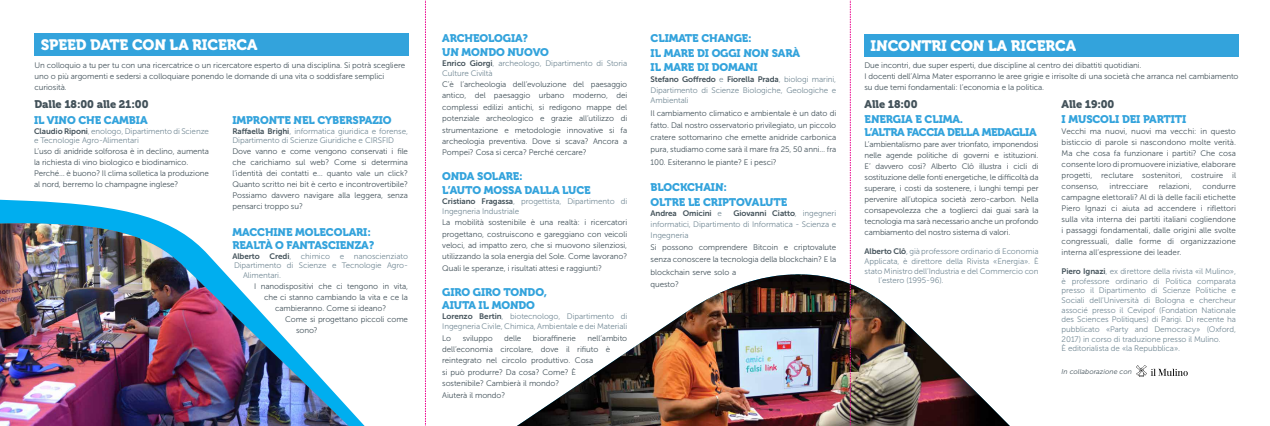
<style>
.page{position:relative;width:1270px;height:426px;background:#fff}
.page>*{position:absolute;margin:0;border:0;box-sizing:border-box;transform-origin:0 0}
.t1{font:15px "Museo 900";letter-spacing:-.01em;color:#fff}
.t2{font:11px/13.6px "Museo 900";letter-spacing:-.01em;color:#33a3dc}
.t3{font:11px/13.2px "Museo 900";letter-spacing:-.04em;color:#33a3dc}
.t4{font:11px "Museo 900";letter-spacing:-.01em;color:#43525a}
.t5{font:8px/11px "Museo Sans 300";letter-spacing:-.01em;color:#43525a;text-align:justify}
.t6{font:8px/9.6px "Museo Sans 300";letter-spacing:-.01em;color:#748a96}
.t7{font:8px "Museo Sans 700";letter-spacing:-.01em;color:#43525a}
.t8{font:italic 7px "Museo Sans 300";letter-spacing:.005em;color:#43525a}
.s1{font-family:"Museo Sans 700";color:#43525a}
.s2{font-family:"Museo Sans 300";color:#748a96}
</style>
<div class="page">
<svg style="left:0;top:199px;width:364px;height:226px"></svg>
<img style="left:0;top:223px;width:349px;height:202px">
<svg style="left:1136px;top:365px;width:52px;height:11px"></svg>
<img style="left:518px;top:274px;width:491px;height:151px">
<div style="left:35px;top:33px;width:374px;height:23px;background:#33a3dc"></div>
<div style="left:864px;top:34px;width:375px;height:23px;background:#33a3dc"></div>
<svg style="left:425px;top:0;width:1px;height:425px"></svg>
<svg style="left:850px;top:0;width:1px;height:425px"></svg>
<h1 class="t1" style="left:41px;top:36px;width:218px">SPEED DATE CON LA RICERCA</h1>
<p class="t5" style="left:35px;top:59px;width:372px;text-align:left">Un colloquio a tu per tu con una ricercatrice o un ricercatore esperto di una disciplina. Si potrà scegliere uno o più argomenti e sedersi a colloquiare ponendo le domande di una vita o soddisfare semplici curiosità.</p>
<h2 class="t4" style="left:35px;top:98px;width:116px">Dalle 18:00 alle 21:00</h2>
<h2 class="t2" style="left:34px;top:113px;width:115px">IL VINO CHE CAMBIA</h2>
<p class="t6" style="left:34px;top:126px;width:177px"><span class="s1">Claudio Riponi</span>, enologo, Dipartimento di Scienze e Tecnologie Agro-Alimentari</p>
<p class="t5" style="left:34px;top:146px;width:177px;text-align:left">L’uso di anidride solforosa è in declino, aumenta la richiesta di vino biologico e biodinamico.<br>Perché… è buono? Il clima solletica la produzione al nord, berremo lo champagne inglese?</p>
<h2 class="t2" style="left:232px;top:113px;width:161px">IMPRONTE NEL CYBERSPAZIO</h2>
<p class="t6" style="left:232px;top:126px;width:177px"><span class="s1">Raffaella Brighi</span>, informatica giuridica e forense,<br>Dipartimento di Scienze Giuridiche e CIRSFID</p>
<p class="t5" style="left:232px;top:146px;width:177px">Dove vanno e come vengono conservati i file che carichiamo sul web? Come si determina l’identità dei contatti e… quanto vale un click?<br>Quanto scritto nei bit è certo e incontrovertibile?<br>Possiamo davvero navigare alla leggera, senza pensarci troppo su?</p>
<h2 class="t2" style="left:232px;top:225px;width:143px;line-height:13.2px">MACCHINE MOLECOLARI:<br>REALTÀ O FANTASCIENZA?</h2>
<p class="t6" style="left:232px;top:251px;width:177px"><span class="s1">Alberto Credi</span>, chimico e nanoscienziato</p>
<p class="t6" style="left:234px;top:260px;width:176px">Dipartimento di Scienze e Tecnologie Agro-</p>
<p class="t6" style="left:243px;top:270px;width:39px">Alimentari.</p>
<p class="t5" style="left:254px;top:280px;width:156px">I nanodispositivi che ci tengono in vita,</p>
<p class="t5" style="left:264px;top:291px;width:145px">che ci stanno cambiando la vita e ce la</p>
<p class="t5" style="left:275px;top:302px;width:113px">cambieranno. Come si ideano?</p>
<p class="t5" style="left:285px;top:313px;width:124px">Come si progettano piccoli come</p>
<p class="t5" style="left:296px;top:324px;width:23px">sono?</p>
<h2 class="t2" style="left:442px;top:31px;width:108px">ARCHEOLOGIA?<br>UN MONDO NUOVO</h2>
<p class="t6" style="left:442px;top:58px;width:187px;line-height:10px"><span class="s1">Enrico Giorgi</span>, archeologo, Dipartimento di Storia<br>Culture Civiltà</p>
<p class="t5" style="left:442px;top:78px;width:187px;line-height:11.4px">C’è l’archeologia dell’evoluzione del paesaggio antico, del paesaggio urbano moderno, dei complessi edilizi antichi, si redigono mappe del potenziale archeologico e grazie all’utilizzo di strumentazione e metodologie innovative si fa archeologia preventiva. Dove si scava? Ancora a Pompei? Cosa si cerca? Perché cercare?</p>
<h2 class="t2" style="left:442px;top:169px;width:150px">ONDA SOLARE:<br>L’AUTO MOSSA DALLA LUCE</h2>
<p class="t6" style="left:442px;top:196px;width:187px;line-height:10px"><span class="s1">Cristiano Fragassa</span>, progettista, Dipartimento di<br>Ingegneria Industriale</p>
<p class="t5" style="left:442px;top:216px;width:187px;line-height:11.4px">La mobilità sostenibile è una realtà: i ricercatori progettano, costruiscono e gareggiano con veicoli veloci, ad impatto zero, che si muovono silenziosi, utilizzando la sola energia del Sole. Come lavorano?<br>Quali le speranze, i risultati attesi e raggiunti?</p>
<h2 class="t2" style="left:442px;top:285px;width:106px">GIRO GIRO TONDO,<br>AIUTA IL MONDO</h2>
<p class="t6" style="left:442px;top:311px;width:187px;line-height:10px"><span class="s1">Lorenzo Bertin</span>, biotecnologo, Dipartimento di<br>Ingegneria Civile, Chimica, Ambientale e dei Materiali</p>
<p class="t5" style="left:442px;top:332px;width:11px">Lo</p>
<p class="t5" style="left:463px;top:332px;width:31px">sviluppo</p>
<p class="t5" style="left:504px;top:332px;width:19px">delle</p>
<p class="t5" style="left:533px;top:332px;width:44px">bioraffinerie</p>
<p class="t5" style="left:442px;top:332px;width:187px;line-height:11.4px;text-align:left;text-indent:145px">nell’ambito dell’economia circolare, dove il rifiuto è reintegrato nel circolo produttivo. Cosa<br>si può produrre? Da cosa? Come? È<br>sostenibile? Cambierà il mondo?<br>Aiuterà il mondo?</p>
<h2 class="t2" style="left:651px;top:31px;width:151px;line-height:14.4px">CLIMATE CHANGE:<br>IL MARE DI OGGI NON SARÀ<br>IL MARE DI DOMANI</h2>
<p class="t7" style="left:651px;top:74px;width:187px">Stefano Goffredo <span class="s2">e</span> Fiorella Prada<span class="s2">, biologi marini,</span></p>
<p class="t6" style="left:651px;top:84px;width:187px;line-height:10.8px">Dipartimento di Scienze Biologiche, Geologiche e<br>Ambientali</p>
<p class="t5" style="left:651px;top:107px;width:187px;line-height:12.2px">Il cambiamento climatico e ambientale è un dato di fatto. Dal nostro osservatorio privilegiato, un piccolo cratere sottomarino che emette anidride carbonica pura, studiamo come sarà il mare fra 25, 50 anni… fra 100. Esiteranno le piante? E i pesci?</p>
<h2 class="t2" style="left:651px;top:180px;width:138px;line-height:14.4px">BLOCKCHAIN:<br>OLTRE LE CRIPTOVALUTE</h2>
<p class="t7" style="left:651px;top:209px;width:73px">Andrea Omicini <span class="s2">e</span></p>
<p class="t7" style="left:733px;top:209px;width:104px">Giovanni Ciatto<span class="s2">, ingegneri</span></p>
<p class="t6" style="left:651px;top:219px;width:187px;line-height:10.8px">informatici, Dipartimento di Informatica - Scienza e<br>Ingegneria</p>
<p class="t5" style="left:651px;top:241px;width:187px;line-height:12.2px;text-align:left">Si possono comprendere Bitcoin e criptovalute senza conoscere la tecnologia della blockchain? E la blockchain serve solo a<br>questo?</p>
<h1 class="t1" style="left:871px;top:37px;width:207px">INCONTRI CON LA RICERCA</h1>
<p class="t5" style="left:864px;top:60px;width:376px;text-align:left">Due incontri, due super esperti, due discipline al centro dei dibattiti quotidiani.<br>I docenti dell’Alma Mater esporranno le aree grigie e irrisolte di una società che arranca nel cambiamento su due temi fondamentali: l’economia e la politica.</p>
<h2 class="t4" style="left:865px;top:97px;width:54px">Alle 18:00</h2>
<h2 class="t3" style="left:865px;top:112px;width:173px">ENERGIA E CLIMA.<br>L’ALTRA FACCIA DELLA MEDAGLIA</h2>
<p class="t5" style="left:865px;top:138px;width:176px">L’ambientalismo pare aver trionfato, imponendosi nelle agende politiche di governi e istituzioni.<br>E’ davvero così? Alberto Clô illustra i cicli di sostituzione delle fonti energetiche, le difficoltà da superare, i costi da sostenere, i lunghi tempi per pervenire all’utopica società zero-carbon. Nella consapevolezza che a toglierci dai guai sarà la tecnologia ma sarà necessario anche un profondo cambiamento del nostro sistema di valori.</p>
<p class="t6" style="left:865px;top:246px;width:175px"><span class="s1">Alberto Clô</span>, già professore ordinario di Economia</p>
<p class="t6" style="left:865px;top:256px;width:175px">Applicata, è direttore della Rivista «Energia». È</p>
<p class="t6" style="left:865px;top:266px;width:176px">stato Ministro dell’Industria e del Commercio con</p>
<p class="t6" style="left:879px;top:275px;width:66px">l’estero (1995-96).</p>
<h2 class="t4" style="left:1062px;top:97px;width:54px">Alle 19:00</h2>
<h2 class="t2" style="left:1062px;top:112px;width:126px">I MUSCOLI DEI PARTITI</h2>
<p class="t5" style="left:1062px;top:125px;width:176px">Vecchi ma nuovi, nuovi ma vecchi: in questo bisticcio di parole si nascondono molte verità.<br>Ma che cosa fa funzionare i partiti? Che cosa consente loro di promuovere iniziative, elaborare progetti, reclutare sostenitori, costruire il consenso,</p>
<p class="t5" style="left:1062px;top:180px;width:176px;text-indent:141px">condurre campagne elettorali? Al di là delle facili etichette Piero Ignazi ci aiuta ad accendere i riflettori sulla vita interna dei partiti italiani cogliendone i passaggi fondamentali, dalle origini alle svolte congressuali, dalle forme di organizzazione interna all’espressione dei leader.</p>
<p class="t6" style="left:1062px;top:266px;width:176px"><span class="s1">Piero Ignazi</span>, ex direttore della rivista «il Mulino», è professore ordinario di Politica comparata presso il Dipartimento di Scienze Politiche e Sociali dell’Università di Bologna e chercheur associé presso il Cevipof (Fondation Nationale des Sciences Politiques) di Parigi. Di recente ha pubblicato «Party and Democracy» (Oxford, 2017) in corso di traduzione presso il Mulino.<br>È editorialista de «la Repubblica».</p>
<p class="t8" style="left:1062px;top:367px;width:72px">In collaborazione con</p>
<p class="t5" style="left:1110px;top:180px;width:40px">intrecciare</p>
<p class="t5" style="left:1159px;top:180px;width:34px">relazioni,</p>
</div>
